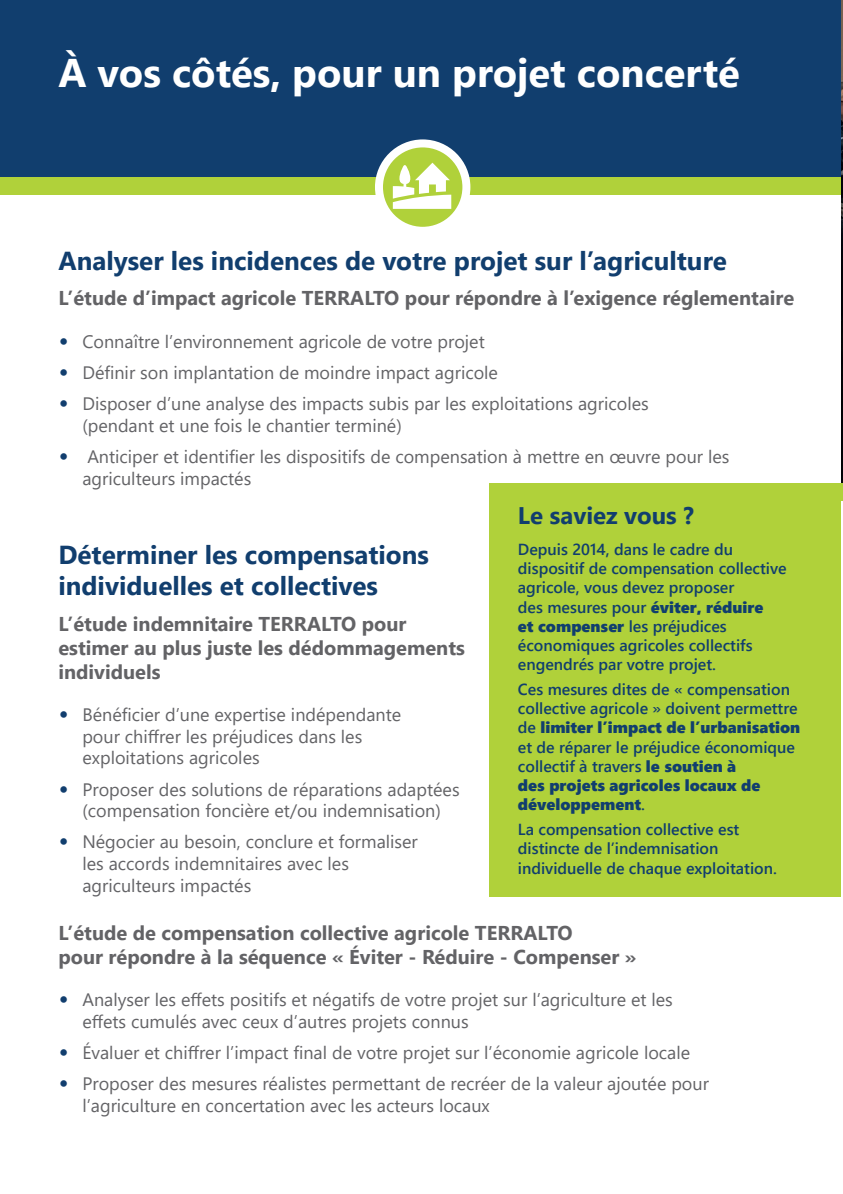
<style>
.page{position:relative;width:843px;height:1194px;background:#fff}
.page>*{position:absolute;margin:0;border:0;box-sizing:border-box;transform-origin:0 0}
.t1{font:700 40px "Segoe UI";color:#fff}
.t2{font:700 26px/31.2px "Segoe UI";color:#113e6e}
.t3{font:700 24px "Segoe UI";color:#113e6e}
.t4{font:700 20px/24px "Segoe UI";color:#636366}
.t5{font:18px/21.6px "Segoe UI";color:#636366}
.t6{font:600 16px/19.2px "Segoe UI";color:#113e6e}
.t7{font:16px/19.2px "Segoe UI Black";color:#113e6e}
.s1{font-size:26px;color:#113e6e}
.s2{font-family:"Segoe UI Black";font-weight:400}
.s3{font-family:"Segoe UI";font-weight:600}
</style>
<div class="page">
<div style="left:489px;top:484px;width:352px;height:413px;background:#b0d13a"></div>
<div style="left:0;top:0;width:842px;height:194px;background:#113e6e"></div>
<div style="left:0;top:178px;width:842px;height:17px;background:#b0d13a"></div>
<img style="left:841px;top:3px;width:1px;height:480px">
<svg style="left:841px;top:483px;width:1px;height:17px"></svg>
<svg style="left:379px;top:143px;width:87px;height:88px;fill:#b0d13a"></svg>
<div style="left:375px;top:139px;width:95px;height:96px;border:8px solid #fff;border-radius:50%"></div>
<svg style="left:393px;top:163px;width:58px;height:46px"></svg>
<h1 class="t1" style="left:58px;top:36px;width:682px">À vos côtés, pour un projet concerté</h1>
<h2 class="t2" style="left:58px;top:243px;width:670px">Analyser les incidences de votre projet sur l’agriculture</h2>
<p class="t4" style="left:58px;top:285px;width:737px">L’étude d’impact agricole TERRALTO pour répondre à l’exigence réglementaire</p>
<p class="t5" style="left:58px;top:329px;width:428px"><span class="s1">•</span> Connaître l’environnement agricole de votre projet</p>
<p class="t5" style="left:58px;top:360px;width:441px"><span class="s1">•</span> Définir son implantation de moindre impact agricole</p>
<p class="t5" style="left:82px;top:392px;width:567px;text-indent:-24px"><span class="s1">•</span> Disposer d’une analyse des impacts subis par les exploitations agricoles (pendant et une fois le chantier terminé)</p>
<p class="t5" style="left:82px;top:444px;width:648px;text-indent:-24px"><span class="s1">•</span> Anticiper et identifier les dispositifs de compensation à mettre en œuvre pour les agriculteurs impactés</p>
<h3 class="t3" style="left:518px;top:493px;width:177px">Le saviez vous ?</h3>
<p class="t6" style="left:518px;top:538px;width:270px">Depuis 2014, dans le cadre du dispositif de compensation collective agricole, vous devez proposer<br>des mesures pour <span class="s2">éviter, réduire<br>et compenser</span> les préjudices économiques agricoles collectifs engendrés par votre projet.</p>
<p class="t6" style="left:518px;top:678px;width:281px">Ces mesures dites de « compensation collective agricole » doivent permettre</p>
<p class="t7" style="left:518px;top:717px;width:284px"><span class="s3">de</span> limiter l’impact de l’urbanisation</p>
<p class="t6" style="left:518px;top:736px;width:278px">et de réparer le préjudice économique collectif à travers <span class="s2">le soutien à</span></p>
<p class="t7" style="left:518px;top:775px;width:244px">des projets agricoles locaux de développement<span class="s3">.</span></p>
<p class="t6" style="left:518px;top:818px;width:260px">La compensation collective est distincte de l’indemnisation individuelle de chaque exploitation.</p>
<h2 class="t2" style="left:58px;top:537px;width:372px">Déterminer les compensations individuelles et collectives</h2>
<p class="t4" style="left:58px;top:610px;width:408px">L’étude indemnitaire TERRALTO pour estimer au plus juste les dédommagements individuels</p>
<p class="t5" style="left:82px;top:702px;width:320px;text-indent:-24px"><span class="s1">•</span> Bénéficier d’une expertise indépendante pour chiffrer les préjudices dans les exploitations agricoles</p>
<p class="t5" style="left:58px;top:777px;width:402px;text-align:center"><span class="s1">•</span> Proposer des solutions de réparations adaptées (compensation foncière et/ou indemnisation)</p>
<p class="t5" style="left:82px;top:829px;width:337px;text-indent:-24px"><span class="s1">•</span> Négocier au besoin, conclure et formaliser les accords indemnitaires avec les agriculteurs impactés</p>
<p class="t4" style="left:58px;top:919px;width:579px">L’étude de compensation collective agricole TERRALTO<br>pour répondre à la séquence « Éviter - Réduire - Compenser »</p>
<p class="t5" style="left:82px;top:987px;width:592px;text-indent:-24px"><span class="s1">•</span> Analyser les effets positifs et négatifs de votre projet sur l’agriculture et les effets cumulés avec ceux d’autres projets connus</p>
<p class="t5" style="left:58px;top:1040px;width:633px"><span class="s1">•</span> Évaluer et chiffrer l’impact final de votre projet sur l’économie agricole locale</p>
<p class="t5" style="left:82px;top:1071px;width:628px;text-indent:-24px"><span class="s1">•</span> Proposer des mesures réalistes permettant de recréer de la valeur ajoutée pour l’agriculture en concertation avec les acteurs locaux</p>
</div>
